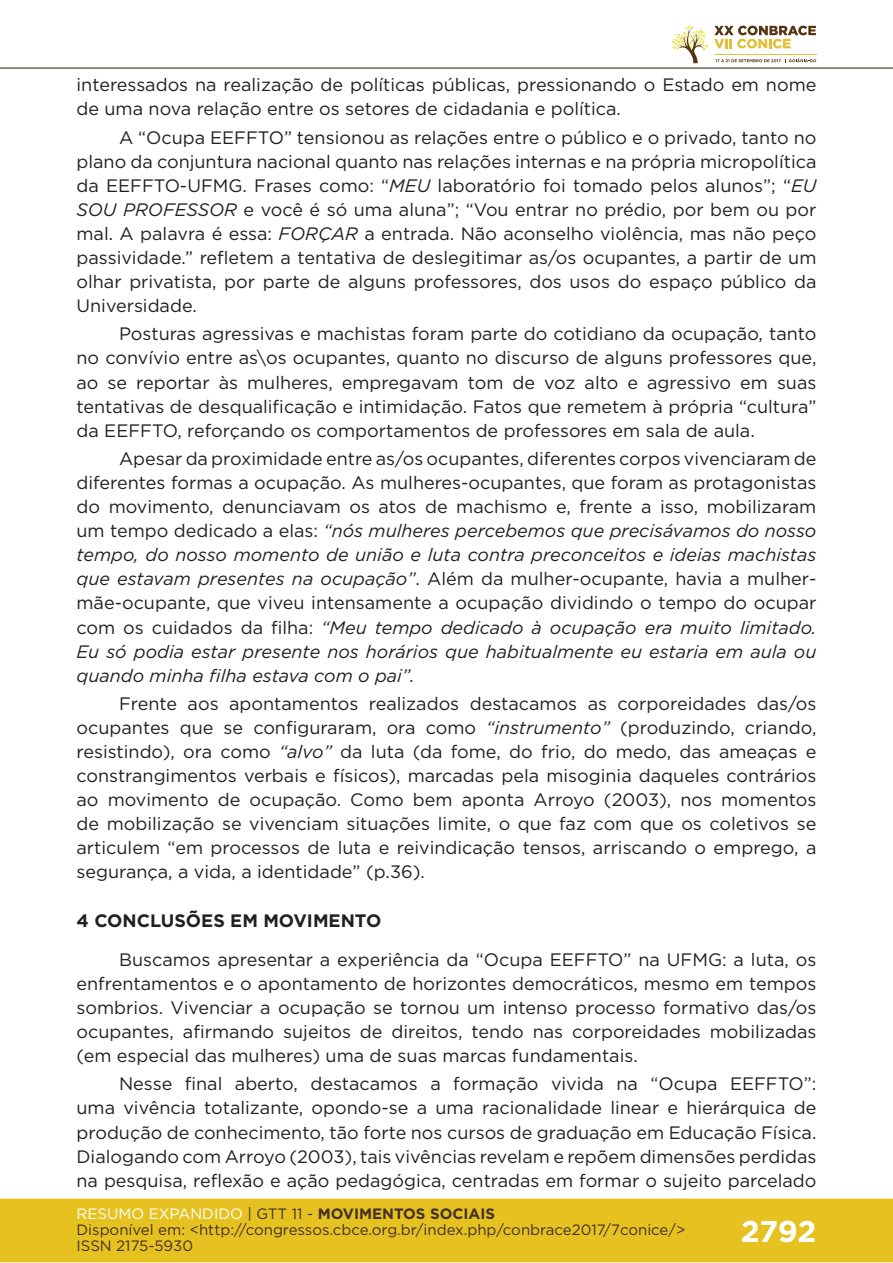
<style>
.page{position:relative;width:893px;height:1263px;background:#fff}
.page>*{position:absolute;margin:0;border:0;box-sizing:border-box;transform-origin:0 0}
.t1{font:700 30px "Gotham";color:#fff}
.t2{font:18px/24px "Gotham";color:#231f20;text-align:justify}
.t3{font:700 18px "Gotham";color:#231f20}
.t4{font:15px/16px "Gotham";color:#462f2a}
.s1{font-style:italic}
.s2{color:#fff}
.s3{color:#442f2a}
.s4{font-weight:700;color:#442f2a}
</style>
<div class="page">
<div style="left:0;top:1198px;width:893px;height:64px;background:#e6c221;border:2px solid #e6c221"></div>
<hr style="left:0;top:67px;width:893px;height:2px;background:#442f2a">
<svg style="left:672px;top:26px;width:144px;height:37px"></svg>
<p class="t2" style="left:77px;top:72px;width:741px">interessados na realização de políticas públicas, pressionando o Estado em nome de uma nova relação entre os setores de cidadania e política.</p>
<p class="t2" style="left:77px;top:125px;width:741px;text-indent:43px">A “Ocupa EEFFTO” tensionou as relações entre o público e o privado, tanto no plano da conjuntura nacional quanto nas relações internas e na própria micropolítica da EEFFTO-UFMG. Frases como: “<span class="s1">MEU</span> laboratório foi tomado pelos alunos”; “<span class="s1">EU SOU PROFESSOR</span> e você é só uma aluna”; “Vou entrar no prédio, por bem ou por mal. A palavra é essa: <span class="s1">FORÇAR</span> a entrada. Não aconselho violência, mas não peço passividade.” refletem a tentativa de deslegitimar as/os ocupantes, a partir de um olhar privatista, por parte de alguns professores, dos usos do espaço público da Universidade.</p>
<p class="t2" style="left:77px;top:322px;width:741px;text-indent:43px">Posturas agressivas e machistas foram parte do cotidiano da ocupação, tanto no convívio entre as\os ocupantes, quanto no discurso de alguns professores que, ao se reportar às mulheres, empregavam tom de voz alto e agressivo em suas tentativas de desqualificação e intimidação. Fatos que remetem à própria “cultura” da EEFFTO, reforçando os comportamentos de professores em sala de aula.</p>
<p class="t2" style="left:77px;top:446px;width:741px;text-indent:43px">Apesar da proximidade entre as/os ocupantes, diferentes corpos vivenciaram de diferentes formas a ocupação. As mulheres-ocupantes, que foram as protagonistas do movimento, denunciavam os atos de machismo e, frente a isso, mobilizaram um tempo dedicado a elas: <span class="s1">“nós mulheres percebemos que precisávamos do nosso tempo, do nosso momento de união e luta contra preconceitos e ideias machistas que estavam presentes na ocupação”</span>. Além da mulher-ocupante, havia a mulher&shy;mãe-ocupante, que viveu intensamente a ocupação dividindo o tempo do ocupar com os cuidados da filha: <span class="s1">“Meu tempo dedicado à ocupação era muito limitado.<br>Eu só podia estar presente nos horários que habitualmente eu estaria em aula ou quando minha filha estava com o pai”.</span></p>
<p class="t2" style="left:77px;top:691px;width:741px;text-indent:43px">Frente aos apontamentos realizados destacamos as corporeidades das/os ocupantes que se configuraram, ora como <span class="s1">“instrumento”</span> (produzindo, criando, resistindo), ora como <span class="s1">“alvo”</span> da luta (da fome, do frio, do medo, das ameaças e constrangimentos verbais e físicos), marcadas pela misoginia daqueles contrários ao movimento de ocupação. Como bem aponta Arroyo (2003), nos momentos de mobilização se vivenciam situações limite, o que faz com que os coletivos se articulem “em processos de luta e reivindicação tensos, arriscando o emprego, a segurança, a vida, a identidade” (p.36).</p>
<p class="t3" style="left:77px;top:908px;width:306px">4 CONCLUSÕES EM MOVIMENTO</p>
<p class="t2" style="left:77px;top:947px;width:741px;text-indent:43px">Buscamos apresentar a experiência da “Ocupa EEFFTO” na UFMG: a luta, os enfrentamentos e o apontamento de horizontes democráticos, mesmo em tempos sombrios. Vivenciar a ocupação se tornou um intenso processo formativo das/os ocupantes, afirmando sujeitos de direitos, tendo nas corporeidades mobilizadas (em especial das mulheres) uma de suas marcas fundamentais.</p>
<p class="t2" style="left:77px;top:1072px;width:741px;text-indent:43px">Nesse final aberto, destacamos a formação vivida na “Ocupa EEFFTO”: uma vivência totalizante, opondo-se a uma racionalidade linear e hierárquica de produção de conhecimento, tão forte nos cursos de graduação em Educação Física.<br>Dialogando com Arroyo (2003), tais vivências revelam e repõem dimensões perdidas na pesquisa, reflexão e ação pedagógica, centradas em formar o sujeito parcelado</p>
<p class="t4" style="left:77px;top:1205px;width:610px"><span class="s2">RESUMO EXPANDIDO</span> <span class="s3">| GTT 11 -</span> <span class="s4">MOVIMENTOS SOCIAIS<br></span>Disponível em: &lt;http://congressos.cbce.org.br/index.php/conbrace2017/7conice/&gt;<br>ISSN 2175-5930</p>
<h1 class="t1" style="left:741px;top:1212px;width:77px">2792</h1>
</div>
